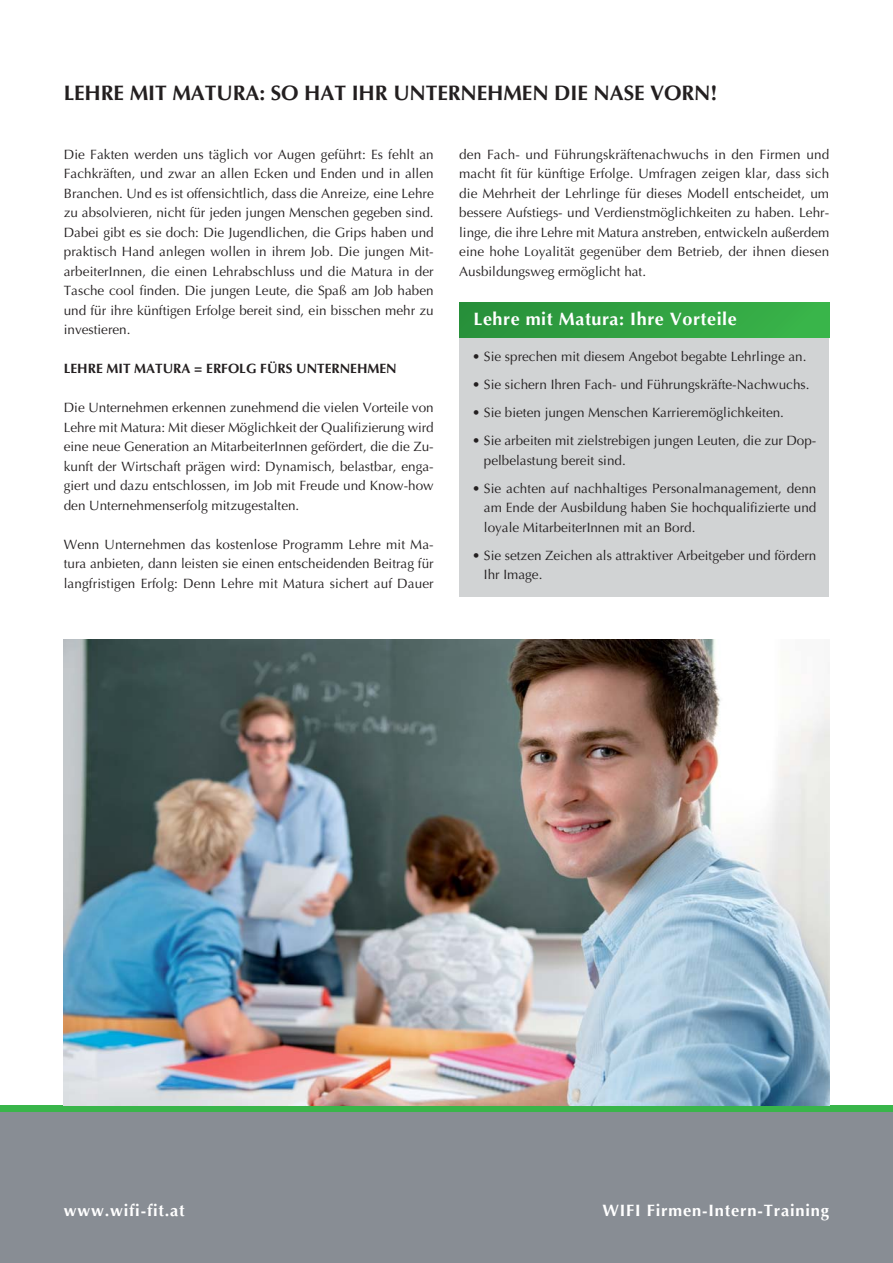
<style>
.page{position:relative;width:893px;height:1263px;background:#fff}
.page>*{position:absolute;margin:0;border:0;box-sizing:border-box;transform-origin:0 0}
.t1{font:700 21px "Optima";letter-spacing:-.005em;color:#231f20}
.t2{font:700 18px "Optima";letter-spacing:.03em;color:#fff}
.t3{font:700 16.5px "Optima";letter-spacing:.05em;color:#fff}
.t4{font:13.5px/19.5px "Optima";color:#231f20;text-align:justify}
.t5{font:700 13.5px "Optima";color:#231f20}
</style>
<div class="page">
<div style="left:459px;top:333px;width:370px;height:264px;background:#d1d3d4"></div>
<div style="left:459px;top:303px;width:370px;height:34px;background:linear-gradient(to right,#288f3a,#3ab54a)"></div>
<div style="left:0;top:1112px;width:893px;height:151px;background:#888d94"></div>
<div style="left:0;top:1106px;width:893px;height:6px;background:#39b54a"></div>
<img style="left:64px;top:639px;width:765px;height:467px">
<h1 class="t1" style="left:64px;top:85px;width:655px">LEHRE MIT MATURA: SO HAT IHR UNTERNEHMEN DIE NASE VORN!</h1>
<p class="t4" style="left:64px;top:146px;width:371px">Die Fakten werden uns täglich vor Augen geführt: Es fehlt an Fachkräften, und zwar an allen Ecken und Enden und in allen Branchen. Und es ist offensichtlich, dass die Anreize, eine Lehre zu absolvieren, nicht für jeden jungen Menschen gegeben sind.<br>Dabei gibt es sie doch: Die Jugendlichen, die Grips haben und praktisch Hand anlegen wollen in ihrem Job. Die jungen Mit&shy;arbeiterInnen, die einen Lehrabschluss und die Matura in der Tasche cool finden. Die jungen Leute, die Spaß am Job haben und für ihre künftigen Erfolge bereit sind, ein bisschen mehr zu investieren.</p>
<p class="t5" style="left:64px;top:363px;width:334px">LEHRE MIT MATURA = ERFOLG FÜRS UNTERNEHMEN</p>
<p class="t4" style="left:64px;top:399px;width:372px">Die Unternehmen erkennen zunehmend die vielen Vorteile von Lehre mit Matura: Mit dieser Möglichkeit der Qualifizierung wird eine neue Generation an MitarbeiterInnen gefördert, die die Zu&shy;kunft der Wirtschaft prägen wird: Dynamisch, belastbar, enga&shy;giert und dazu entschlossen, im Job mit Freude und Know-how den Unternehmenserfolg mitzugestalten.</p>
<p class="t4" style="left:64px;top:536px;width:371px">Wenn Unternehmen das kostenlose Programm Lehre mit Ma&shy;tura anbieten, dann leisten sie einen entscheidenden Beitrag für langfristigen Erfolg: Denn Lehre mit Matura sichert auf Dauer</p>
<p class="t4" style="left:459px;top:146px;width:372px">den Fach- und Führungskräftenachwuchs in den Firmen und macht fit für künftige Erfolge. Umfragen zeigen klar, dass sich die Mehrheit der Lehrlinge für dieses Modell entscheidet, um bessere Aufstiegs- und Verdienstmöglichkeiten zu haben. Lehr&shy;linge, die ihre Lehre mit Matura anstreben, entwickeln außerdem eine hohe Loyalität gegenüber dem Betrieb, der ihnen diesen Ausbildungsweg ermöglicht hat.</p>
<h2 class="t2" style="left:473px;top:311px;width:265px">Lehre mit Matura: Ihre Vorteile</h2>
<p class="t4" style="left:472px;top:348px;width:336px">• Sie sprechen mit diesem Angebot begabte Lehrlinge an.</p>
<p class="t4" style="left:472px;top:376px;width:339px">• Sie sichern Ihren Fach- und Führungskräfte-Nachwuchs.</p>
<p class="t4" style="left:472px;top:404px;width:314px">• Sie bieten jungen Menschen Karrieremöglichkeiten.</p>
<p class="t4" style="left:484px;top:432px;width:334px;text-indent:-12px">• Sie arbeiten mit zielstrebigen jungen Leuten, die zur Dop&shy;pelbelastung bereit sind.</p>
<p class="t4" style="left:484px;top:480px;width:334px;text-indent:-12px">• Sie achten auf nachhaltiges Personalmanagement, denn am Ende der Ausbildung haben Sie hochqualifizierte und loyale MitarbeiterInnen mit an Bord.</p>
<p class="t4" style="left:484px;top:547px;width:334px;text-indent:-12px">• Sie setzen Zeichen als attraktiver Arbeitgeber und fördern<br>Ihr Image.</p>
<p class="t3" style="left:64px;top:1204px;width:122px">www.wifi-fit.at</p>
<p class="t3" style="left:602px;top:1204px;width:228px">WIFI Firmen-Intern-Training</p>
</div>
